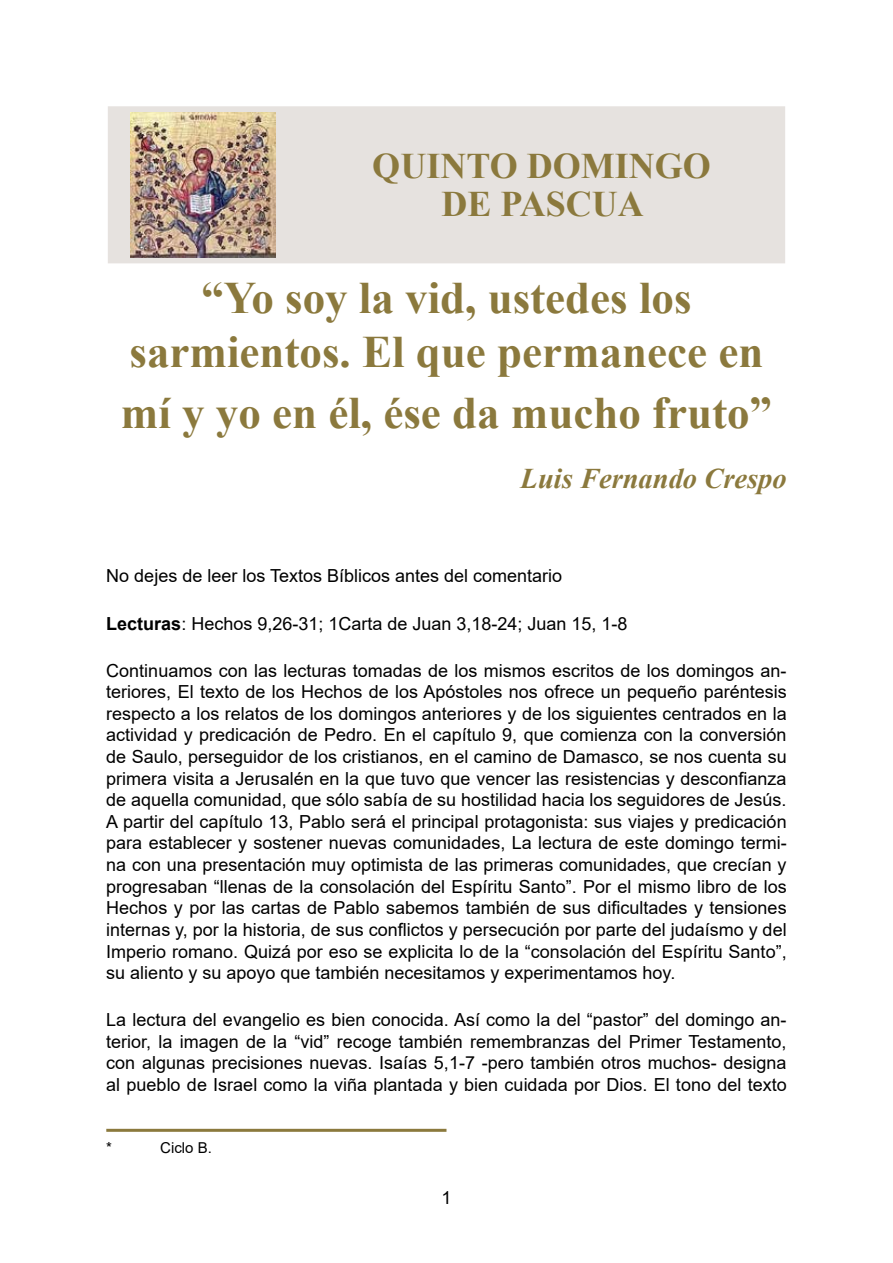
<style>
.page{position:relative;width:893px;height:1263px;background:#fff}
.page>*{position:absolute;margin:0;border:0;box-sizing:border-box;transform-origin:0 0}
.t1{font:700 45px/54px "Times New Roman";color:#8b793d;text-align:center}
.t2{font:700 36px/38.8px "Times New Roman";color:#8b793d;text-align:center}
.t3{font:italic 700 28.5px "Times New Roman";color:#8b793d}
.t4{font:18px/21.6px "Arial";color:#000;text-align:justify}
.t5{font:15px "Arial";color:#000}
.s1{font-weight:700}
</style>
<div class="page">
<hr style="left:106px;top:1129px;width:340px;height:3px;background:#8b793d">
<div style="left:108px;top:106px;width:677px;height:157px;background:#e6e2df"></div>
<img style="left:130px;top:112px;width:145px;height:145px">
<h2 class="t2" style="left:372px;top:145px;width:340px">QUINTO DOMINGO<br>DE PASCUA</h2>
<h1 class="t1" style="left:130px;top:270px;width:635px">“Yo soy la vid, ustedes los sarmientos. El que permanece en</h1>
<h1 class="t1" style="left:121px;top:385px;width:653px">mí y yo en él, ése da mucho fruto”</h1>
<h3 class="t3" style="left:521px;top:459px;width:268px">Luis Fernando Crespo</h3>
<p class="t4" style="left:106px;top:565px;width:457px">No dejes de leer los Textos Bíblicos antes del comentario</p>
<p class="t4" style="left:106px;top:612px;width:523px"><span class="s1">Lecturas</span>: Hechos 9,26-31; 1Carta de Juan 3,18-24; Juan 15, 1-8</p>
<p class="t4" style="left:106px;top:659px;width:682px">Continuamos con las lecturas tomadas de los mismos escritos de los domingos an&shy;teriores, El texto de los Hechos de los Apóstoles nos ofrece un pequeño paréntesis respecto a los relatos de los domingos anteriores y de los siguientes centrados en la actividad y predicación de Pedro. En el capítulo 9, que comienza con la conversión de Saulo, perseguidor de los cristianos, en el camino de Damasco, se nos cuenta su primera visita a Jerusalén en la que tuvo que vencer las resistencias y desconfianza de aquella comunidad, que sólo sabía de su hostilidad hacia los seguidores de Jesús.<br>A partir del capítulo 13, Pablo será el principal protagonista: sus viajes y predicación para establecer y sostener nuevas comunidades, La lectura de este domingo termi&shy;na con una presentación muy optimista de las primeras comunidades, que crecían y progresaban “llenas de la consolación del Espíritu Santo”. Por el mismo libro de los Hechos y por las cartas de Pablo sabemos también de sus dificultades y tensiones internas y, por la historia, de sus conflictos y persecución por parte del judaísmo y del Imperio romano. Quizá por eso se explicita lo de la “consolación del Espíritu Santo”, su aliento y su apoyo que también necesitamos y experimentamos hoy.</p>
<p class="t4" style="left:106px;top:1009px;width:682px">La lectura del evangelio es bien conocida. Así como la del “pastor” del domingo an&shy;terior, la imagen de la “vid” recoge también remembranzas del Primer Testamento, con algunas precisiones nuevas. Isaías 5,1-7 -pero también otros muchos- designa al pueblo de Israel como la viña plantada y bien cuidada por Dios. El tono del texto</p>
<p class="t5" style="left:106px;top:1137px;width:7px">*</p>
<p class="t5" style="left:160px;top:1137px;width:53px">Ciclo B.</p>
<p class="t4" style="left:441px;top:1186px;width:12px">1</p>
</div>
